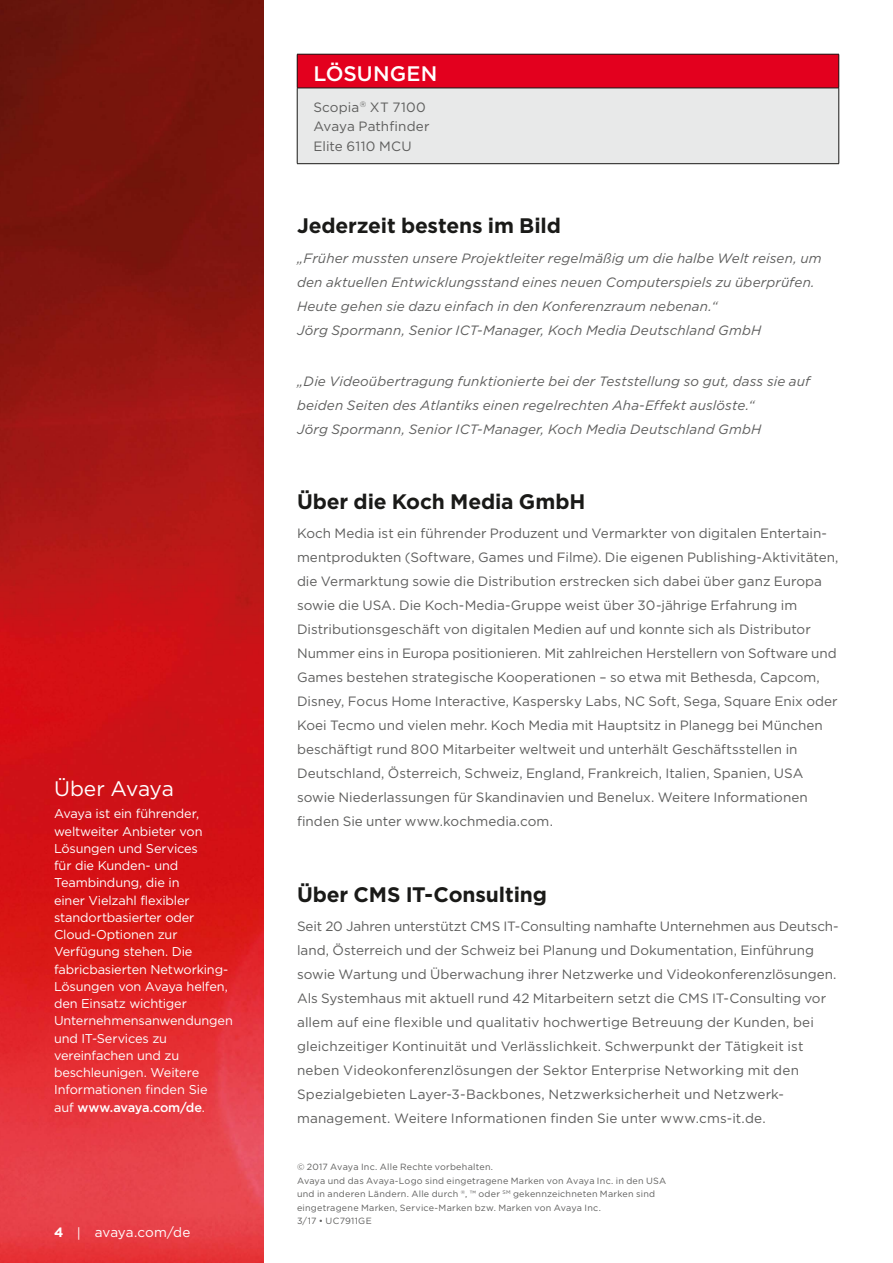
<style>
.page{position:relative;width:893px;height:1263px;background:#fff}
.page>*{position:absolute;margin:0;border:0;box-sizing:border-box;transform-origin:0 0}
.t1{font:700 21px "Gotham";letter-spacing:-.005em;color:#1a1a18}
.t2{font:21px "Gotham";letter-spacing:-.015em;color:#fff}
.t3{font:500 21px "Gotham";letter-spacing:.005em;color:#fff}
.t4{font:13.5px/24px "Gotham";color:#5e5e5d}
.t5{font:italic 13.5px/24px "Gotham";letter-spacing:.01em;color:#5e5e5d}
.t6{font:13.5px "Gotham";color:#fff}
.t7{font:12.75px/17.2px "Gotham";letter-spacing:-.01em;color:#fff}
.t8{font:9px/13.5px "Gotham";letter-spacing:.025em;color:#5e5e5d}
.s1{font-weight:500}
.s2{font-weight:700}
</style>
<div class="page">
<img style="left:0;top:0;width:264px;height:1263px">
<div style="left:297px;top:54px;width:542px;height:34px;background:#e3001e"></div>
<div style="left:297px;top:88px;width:542px;height:76px;background:#e8e9e9"></div>
<hr style="left:838px;top:54px;width:1px;height:34px;background:#1a1a18">
<hr style="left:297px;top:88px;width:542px;height:1px;background:#1a1a18">
<hr style="left:297px;top:88px;width:1px;height:75px;background:#1a1a18">
<hr style="left:838px;top:88px;width:1px;height:75px;background:#1a1a18">
<hr style="left:297px;top:163px;width:542px;height:1px;background:#1a1a18">
<hr style="left:297px;top:54px;width:542px;height:1px;background:#1a1a18">
<hr style="left:297px;top:54px;width:1px;height:34px;background:#1a1a18">
<h1 class="t2" style="left:54px;top:777px;width:121px">Über Avaya</h1>
<p class="t7" style="left:54px;top:805px;width:180px">Avaya ist ein führender, weltweiter Anbieter von<br>Lösungen und Services<br>für die Kunden- und<br>Teambindung, die in<br>einer Vielzahl flexibler standortbasierter oder<br>Cloud-Optionen zur<br>Verfügung stehen. Die fabricbasierten Networking-<br>Lösungen von Avaya helfen, den Einsatz wichtiger<br>Unternehmensanwendungen und IT-Services zu vereinfachen und zu beschleunigen. Weitere<br>Informationen finden Sie<br>auf <span class="s1">www.avaya.com/de</span>.</p>
<p class="t6" style="left:54px;top:1224px;width:138px"><span class="s2">4</span> | avaya.com/de</p>
<h1 class="t3" style="left:313px;top:62px;width:125px">LÖSUNGEN</h1>
<p class="t4" style="left:313px;top:97px;width:118px;line-height:19.5px">Scopia<sup>®</sup> XT 7100<br>Avaya Pathfinder<br>Elite 6110 MCU</p>
<h1 class="t1" style="left:297px;top:214px;width:265px">Jederzeit bestens im Bild</h1>
<p class="t5" style="left:297px;top:246px;width:526px">„Früher mussten unsere Projektleiter regelmäßig um die halbe Welt reisen, um den aktuellen Entwicklungsstand eines neuen Computerspiels zu überprüfen.<br>Heute gehen sie dazu einfach in den Konferenzraum nebenan.“<br>Jörg Spormann, Senior ICT-Manager, Koch Media Deutschland GmbH</p>
<p class="t5" style="left:297px;top:369px;width:515px">„Die Videoübertragung funktionierte bei der Teststellung so gut, dass sie auf beiden Seiten des Atlantiks einen regelrechten Aha-Effekt auslöste.“<br>Jörg Spormann, Senior ICT-Manager, Koch Media Deutschland GmbH</p>
<h1 class="t1" style="left:297px;top:489px;width:290px">Über die Koch Media GmbH</h1>
<p class="t4" style="left:297px;top:521px;width:543px">Koch Media ist ein führender Produzent und Vermarkter von digitalen Entertain&shy;mentprodukten (Software, Games und Filme). Die eigenen Publishing-Aktivitäten, die Vermarktung sowie die Distribution erstrecken sich dabei über ganz Europa sowie die USA. Die Koch-Media-Gruppe weist über 30-jährige Erfahrung im Distributionsgeschäft von digitalen Medien auf und konnte sich als Distributor Nummer eins in Europa positionieren. Mit zahlreichen Herstellern von Software und Games bestehen strategische Kooperationen – so etwa mit Bethesda, Capcom, Disney, Focus Home Interactive, Kaspersky Labs, NC Soft, Sega, Square Enix oder Koei Tecmo und vielen mehr. Koch Media mit Hauptsitz in Planegg bei München beschäftigt rund 800 Mitarbeiter weltweit und unterhält Geschäftsstellen in Deutschland, Österreich, Schweiz, England, Frankreich, Italien, Spanien, USA sowie Niederlassungen für Skandinavien und Benelux. Weitere Informationen finden Sie unter www.kochmedia.com.</p>
<h1 class="t1" style="left:297px;top:882px;width:251px">Über CMS IT-Consulting</h1>
<p class="t4" style="left:297px;top:914px;width:543px">Seit 20 Jahren unterstützt CMS IT-Consulting namhafte Unternehmen aus Deutsch&shy;land, Österreich und der Schweiz bei Planung und Dokumentation, Einführung sowie Wartung und Überwachung ihrer Netzwerke und Videokonferenzlösungen.<br>Als Systemhaus mit aktuell rund 42 Mitarbeitern setzt die CMS IT-Consulting vor allem auf eine flexible und qualitativ hochwertige Betreuung der Kunden, bei gleichzeitiger Kontinuität und Verlässlichkeit. Schwerpunkt der Tätigkeit ist neben Videokonferenzlösungen der Sektor Enterprise Networking mit den Spezialgebieten Layer-3-Backbones, Netzwerksicherheit und Netzwerk&shy;management. Weitere Informationen finden Sie unter www.cms-it.de.</p>
<p class="t8" style="left:297px;top:1160px;width:371px">© 2017 Avaya Inc. Alle Rechte vorbehalten.<br>Avaya und das Avaya-Logo sind eingetragene Marken von Avaya Inc. in den USA und in anderen Ländern. Alle durch <sup>®</sup>, ™ oder <sup>SM</sup> gekennzeichneten Marken sind eingetragene Marken, Service-Marken bzw. Marken von Avaya Inc.<br>3/17 • UC7911GE</p>
</div>
